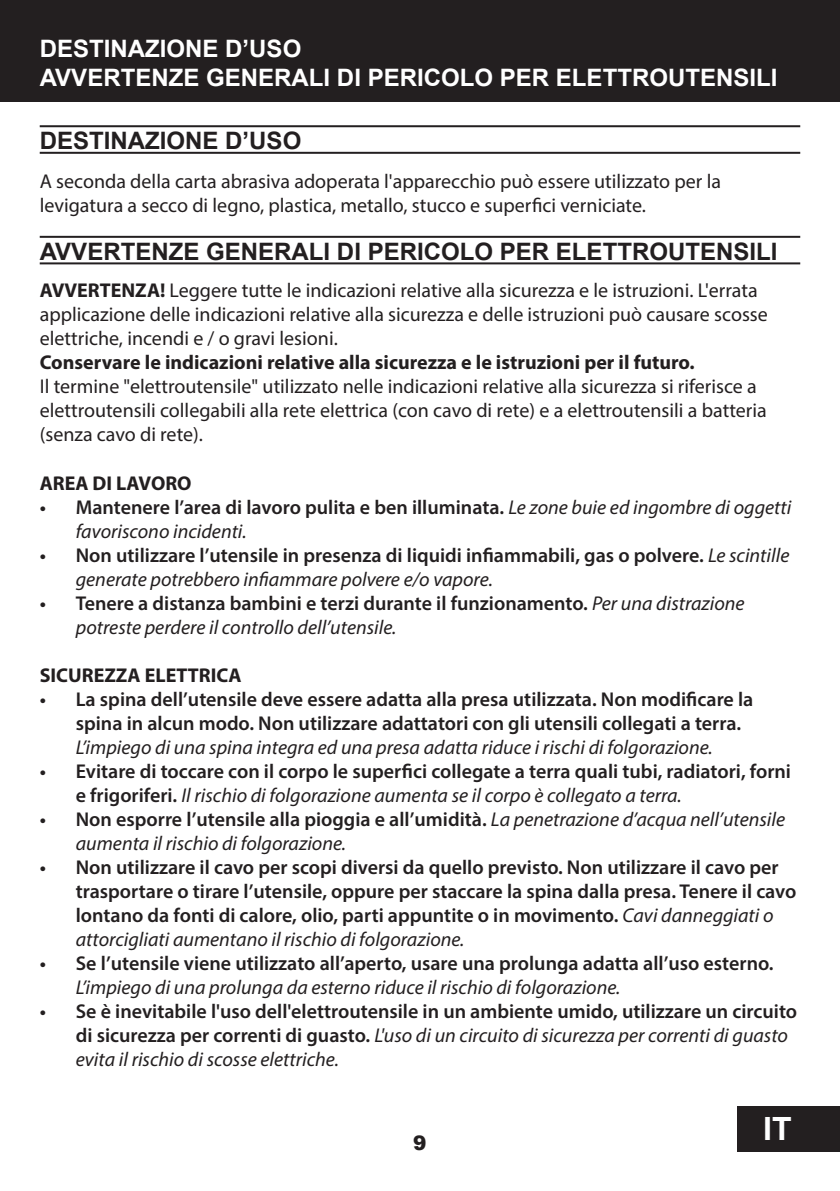
<style>
.page{position:relative;width:840px;height:1191px;background:#fff}
.page>*{position:absolute;margin:0;border:0;box-sizing:border-box;transform-origin:0 0}
.t1{font:700 32px "Arial";color:#fff}
.t2{font:700 24px "Arial";color:#231f20}
.t3{font:700 24px/28.8px "Arial";color:#fff}
.t4{font:600 20px/24px "Myriad Pro";color:#231f20}
.t5{font:20px/24px "Myriad Pro";color:#231f20}
.t6{font:italic 20px/24px "Myriad Pro";color:#231f20}
.t7{font:700 20px "Myriad Pro";color:#231f20}
.t8{font:900 20px "Arial";color:#231f20}
.s1{font-weight:700}
.s2{font-weight:600;font-style:normal}
.s3{font-weight:400;font-style:italic}
</style>
<div class="page">
<div style="left:0;top:0;width:839px;height:102px;background:#231f20"></div>
<div style="left:737px;top:1106px;width:102px;height:45px;background:#231f20"></div>
<hr style="left:40px;top:125px;width:759px;height:2px;background:#231f20">
<hr style="left:40px;top:236px;width:759px;height:2px;background:#231f20">
<hr style="left:40px;top:152px;width:759px;height:2px;background:#231f20">
<hr style="left:40px;top:262px;width:759px;height:2px;background:#231f20">
<p class="t3" style="left:40px;top:35px;width:738px">DESTINAZIONE D’USO<br>AVVERTENZE GENERALI DI PERICOLO PER ELETTROUTENSILI</p>
<p class="t2" style="left:40px;top:124px;width:263px">DESTINAZIONE D’USO</p>
<p class="t5" style="left:40px;top:169px;width:682px">A seconda della carta abrasiva adoperata l'apparecchio può essere utilizzato per la levigatura a secco di legno, plastica, metallo, stucco e superfici verniciate.</p>
<p class="t2" style="left:40px;top:234px;width:738px">AVVERTENZE GENERALI DI PERICOLO PER ELETTROUTENSILI</p>
<p class="t5" style="left:40px;top:278px;width:729px"><span class="s1">AVVERTENZA!</span> Leggere tutte le indicazioni relative alla sicurezza e le istruzioni. L'errata applicazione delle indicazioni relative alla sicurezza e delle istruzioni può causare scosse elettriche, incendi e / o gravi lesioni.</p>
<p class="t7" style="left:40px;top:350px;width:656px">Conservare le indicazioni relative alla sicurezza e le istruzioni per il futuro.</p>
<p class="t5" style="left:40px;top:374px;width:728px">Il termine "elettroutensile" utilizzato nelle indicazioni relative alla sicurezza si riferisce a elettroutensili collegabili alla rete elettrica (con cavo di rete) e a elettroutensili a batteria (senza cavo di rete).</p>
<p class="t7" style="left:40px;top:470px;width:153px">AREA DI LAVORO</p>
<p class="t6" style="left:76px;top:494px;width:716px;text-indent:-36px"><span class="s2">• Mantenere l’area di lavoro pulita e ben illuminata.</span> Le zone buie ed ingombre di oggetti favoriscono incidenti.</p>
<p class="t4" style="left:76px;top:542px;width:714px;text-indent:-36px">• Non utilizzare l’utensile in presenza di liquidi infiammabili, gas o polvere. <span class="s3">Le scintille generate potrebbero infiammare polvere e/o vapore.</span></p>
<p class="t6" style="left:76px;top:590px;width:670px;text-indent:-36px"><span class="s2">• Tenere a distanza bambini e terzi durante il funzionamento.</span> Per una distrazione potreste perdere il controllo dell’utensile.</p>
<p class="t7" style="left:40px;top:662px;width:203px">SICUREZZA ELETTRICA</p>
<p class="t4" style="left:76px;top:686px;width:678px;text-indent:-36px">• La spina dell’utensile deve essere adatta alla presa utilizzata. Non modificare la spina in alcun modo. Non utilizzare adattatori con gli utensili collegati a terra.</p>
<p class="t6" style="left:76px;top:734px;width:638px">L’impiego di una spina integra ed una presa adatta riduce i rischi di folgorazione.</p>
<p class="t4" style="left:76px;top:758px;width:716px;text-indent:-36px">• Evitare di toccare con il corpo le superfici collegate a terra quali tubi, radiatori, forni e frigoriferi. <span class="s3">Il rischio di folgorazione aumenta se il corpo è collegato a terra.</span></p>
<p class="t6" style="left:76px;top:806px;width:710px;text-indent:-36px"><span class="s2">• Non esporre l’utensile alla pioggia e all’umidità.</span> La penetrazione d’acqua nell’utensile aumenta il rischio di folgorazione.</p>
<p class="t4" style="left:76px;top:854px;width:721px;text-indent:-36px">• Non utilizzare il cavo per scopi diversi da quello previsto. Non utilizzare il cavo per trasportare o tirare l’utensile, oppure per staccare la spina dalla presa. Tenere il cavo lontano da fonti di calore, olio, parti appuntite o in movimento. <span class="s3">Cavi danneggiati o attorcigliati aumentano il rischio di folgorazione.</span></p>
<p class="t4" style="left:40px;top:950px;width:735px">• Se l’utensile viene utilizzato all’aperto, usare una prolunga adatta all’uso esterno.</p>
<p class="t6" style="left:76px;top:974px;width:546px">L’impiego di una prolunga da esterno riduce il rischio di folgorazione.</p>
<p class="t4" style="left:76px;top:998px;width:722px;text-indent:-36px">• Se è inevitabile l'uso dell'elettroutensile in un ambiente umido, utilizzare un circuito di sicurezza per correnti di guasto. <span class="s3">L'uso di un circuito di sicurezza per correnti di guasto evita il rischio di scosse elettriche.</span></p>
<p class="t8" style="left:413px;top:1128px;width:15px">9</p>
<h1 class="t1" style="left:762px;top:1106px;width:30px">IT</h1>
</div>
